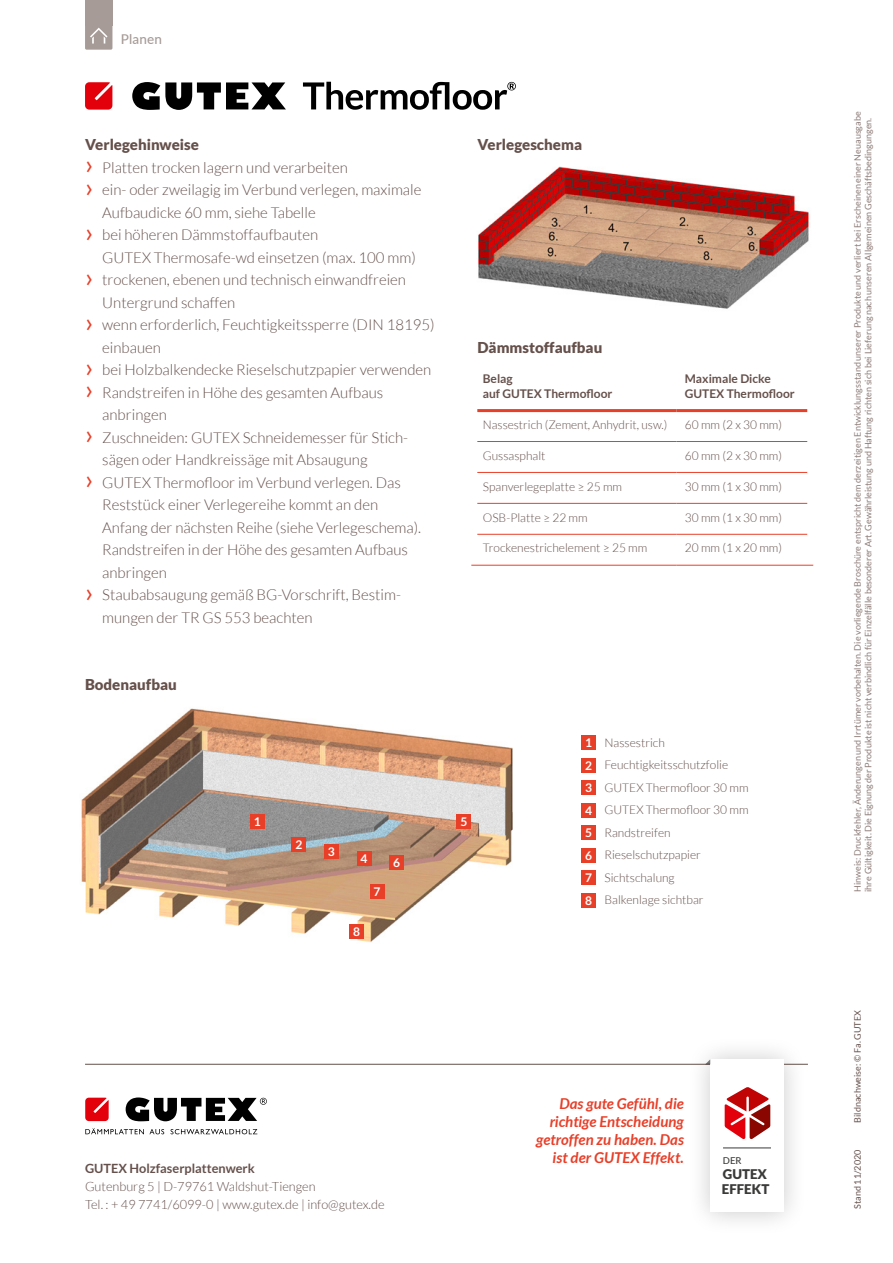
<style>
.page{position:relative;width:893px;height:1263px;background:#fff}
.page>*{position:absolute;margin:0;border:0;box-sizing:border-box;transform-origin:0 0}
.t1{font:300 15px/22.5px "Lato";color:#65504b}
.t2{font:italic 700 15px/18px "Lato";color:#e83f29;text-align:right}
.Zwischenüberschrift{font:900 15px "Lato";color:#65504b}
.t3{font:500 13.5px "Lato";letter-spacing:.01em;color:#a69b97}
.t4{font:900 13.35px/14.9px "Lato";color:#3a3a39}
.t5{font:300 12.75px/18px "Lato";color:#65504b}
.t6{font:700 12.75px "Lato";color:#65504b}
.Tabelle_-_Zelle{font:300 12px "Lato";color:#65504b}
.Infografik_Beschreib{font:300 12px "Lato";color:#65504b}
.Tabelle_-_Kopfzeile{font:700 12px/15px "Lato";color:#65504b}
.Fließtext{font:700 12px "Lato";color:#fff}
.t7{font:500 9.45px "Lato";color:#3a3a39}
.t8{font:9px/10.8px "Lato";color:#8c7b77}
.t9{font:9px "Lato";color:#65504b}
.s1{font-weight:400;font-size:27px;color:#e83f29}
</style>
<div class="page">
<div style="left:85px;top:22px;width:27px;height:28px;background:#a69b97;border-radius:2px"></div>
<div style="left:85px;top:0;width:27px;height:26px;background:#a69b97"></div>
<svg style="left:90px;top:28px;width:18px;height:16px"></svg>
<svg style="left:85px;top:1128px;width:172px;height:6px"></svg>
<svg style="left:85px;top:1098px;width:24px;height:23px"></svg>
<svg style="left:126px;top:1097px;width:141px;height:24px"></svg>
<hr style="left:85px;top:1064px;width:723px;height:1px;background:#65504b">
<div style="left:687px;top:1036px;width:121px;height:199px;background:#000;opacity:.21"></div>
<svg style="left:705px;top:1059px;width:79px;height:153px"></svg>
<hr style="left:723px;top:1148px;width:48px;height:1px;background:#3a3a39">
<img style="left:81px;top:708px;width:432px;height:234px">
<img style="left:478px;top:166px;width:331px;height:143px">
<svg style="left:303px;top:82px;width:213px;height:28px"></svg>
<svg style="left:132px;top:82px;width:154px;height:28px"></svg>
<svg style="left:85px;top:82px;width:27px;height:28px"></svg>
<svg style="left:477px;top:412px;width:330px;height:153px"></svg>
<div style="left:673px;top:412px;width:6px;height:29px;background:#fff"></div>
<div style="left:673px;top:442px;width:6px;height:30px;background:#fff"></div>
<div style="left:673px;top:473px;width:6px;height:30px;background:#fff"></div>
<div style="left:673px;top:504px;width:6px;height:30px;background:#fff"></div>
<div style="left:673px;top:535px;width:6px;height:30px;background:#fff"></div>
<hr style="left:477px;top:441px;width:199px;height:1px;background:#e83f29">
<hr style="left:676px;top:441px;width:131px;height:1px;background:#e83f29">
<hr style="left:477px;top:472px;width:199px;height:1px;background:#e83f29">
<hr style="left:676px;top:472px;width:131px;height:1px;background:#e83f29">
<hr style="left:477px;top:503px;width:199px;height:1px;background:#e83f29">
<hr style="left:676px;top:503px;width:131px;height:1px;background:#e83f29">
<hr style="left:477px;top:534px;width:199px;height:1px;background:#e83f29">
<hr style="left:676px;top:534px;width:131px;height:1px;background:#e83f29">
<hr style="left:471px;top:565px;width:205px;height:1px;background:#e83f29">
<hr style="left:676px;top:565px;width:137px;height:1px;background:#e83f29">
<hr style="left:477px;top:409px;width:199px;height:3px;background:#e83f29">
<hr style="left:676px;top:409px;width:131px;height:3px;background:#e83f29">
<div style="left:581px;top:893px;width:15px;height:14px;background:#e83f29"></div>
<div style="left:349px;top:924px;width:15px;height:15px;background:#e83f29"></div>
<div style="left:581px;top:870px;width:15px;height:15px;background:#e83f29"></div>
<div style="left:370px;top:884px;width:14px;height:15px;background:#e83f29"></div>
<div style="left:581px;top:848px;width:15px;height:14px;background:#e83f29"></div>
<div style="left:389px;top:855px;width:15px;height:15px;background:#e83f29"></div>
<div style="left:581px;top:825px;width:15px;height:15px;background:#e83f29"></div>
<div style="left:456px;top:814px;width:15px;height:14px;background:#e83f29"></div>
<div style="left:581px;top:803px;width:15px;height:14px;background:#e83f29"></div>
<div style="left:357px;top:851px;width:14px;height:15px;background:#e83f29"></div>
<div style="left:581px;top:780px;width:15px;height:15px;background:#e83f29"></div>
<div style="left:324px;top:844px;width:15px;height:15px;background:#e83f29"></div>
<div style="left:581px;top:758px;width:15px;height:14px;background:#e83f29"></div>
<div style="left:291px;top:837px;width:15px;height:15px;background:#e83f29"></div>
<div style="left:581px;top:735px;width:15px;height:15px;background:#e83f29"></div>
<div style="left:250px;top:814px;width:15px;height:14px;background:#e83f29"></div>
<p class="t3" style="left:121px;top:29px;width:42px">Planen</p>
<p class="Zwischenüberschrift" style="left:85px;top:136px;width:115px">Verlegehinweise</p>
<p class="t1" style="left:85px;top:156px;width:264px"><span class="s1">›</span> Platten trocken lagern und verarbeiten</p>
<p class="t1" style="left:102px;top:178px;width:321px;text-indent:-17px"><span class="s1">›</span> ein- oder zweilagig im Verbund verlegen, maximale<br>Aufbaudicke 60 mm, siehe Tabelle</p>
<p class="t1" style="left:102px;top:223px;width:315px;text-indent:-17px"><span class="s1">›</span> bei höheren Dämmstoffaufbauten<br>GUTEX Thermosafe-wd einsetzen (max. 100 mm)</p>
<p class="t1" style="left:102px;top:268px;width:305px;text-indent:-17px"><span class="s1">›</span> trockenen, ebenen und technisch einwandfreien<br>Untergrund schaffen</p>
<p class="t1" style="left:102px;top:313px;width:334px;text-indent:-17px"><span class="s1">›</span> wenn erforderlich, Feuchtigkeitssperre (DIN 18195) einbauen</p>
<p class="t1" style="left:85px;top:358px;width:348px"><span class="s1">›</span> bei Holzbalkendecke Rieselschutzpapier verwenden</p>
<p class="t1" style="left:102px;top:381px;width:282px;text-indent:-17px"><span class="s1">›</span> Randstreifen in Höhe des gesamten Aufbaus anbringen</p>
<p class="t1" style="left:102px;top:426px;width:307px;text-indent:-17px"><span class="s1">›</span> Zuschneiden: GUTEX Schneidemesser für Stich&shy;sägen oder Handkreissäge mit Absaugung</p>
<p class="t1" style="left:102px;top:471px;width:320px;text-indent:-17px"><span class="s1">›</span> GUTEX Thermofloor im Verbund verlegen. Das Reststück einer Verlegereihe kommt an den Anfang der nächsten Reihe (siehe Verlegeschema).<br>Randstreifen in der Höhe des gesamten Aufbaus anbringen</p>
<p class="t1" style="left:102px;top:583px;width:300px;text-indent:-17px"><span class="s1">›</span> Staubabsaugung gemäß BG-Vorschrift, Bestim&shy;mungen der TR GS 553 beachten</p>
<p class="Zwischenüberschrift" style="left:85px;top:676px;width:93px">Bodenaufbau</p>
<p class="Fließtext" style="left:254px;top:814px;width:8px">1</p>
<p class="Fließtext" style="left:295px;top:838px;width:8px">2</p>
<p class="Fließtext" style="left:328px;top:845px;width:8px">3</p>
<p class="Fließtext" style="left:361px;top:852px;width:8px">4</p>
<p class="Fließtext" style="left:353px;top:924px;width:8px">8</p>
<p class="Fließtext" style="left:374px;top:885px;width:8px">7</p>
<p class="Fließtext" style="left:393px;top:856px;width:8px">6</p>
<p class="Zwischenüberschrift" style="left:477px;top:136px;width:106px">Verlegeschema</p>
<p class="Zwischenüberschrift" style="left:477px;top:338px;width:126px">Dämmstoffaufbau</p>
<p class="Tabelle_-_Kopfzeile" style="left:483px;top:371px;width:131px">Belag<br>auf GUTEX Thermofloor</p>
<p class="Tabelle_-_Kopfzeile" style="left:685px;top:371px;width:88px">Maximale Dicke</p>
<p class="Tabelle_-_Kopfzeile" style="left:685px;top:386px;width:111px">GUTEX Thermofloor</p>
<p class="Tabelle_-_Zelle" style="left:483px;top:418px;width:186px">Nassestrich (Zement, Anhydrit, usw.)</p>
<p class="Tabelle_-_Zelle" style="left:685px;top:418px;width:99px">60 mm (2 x 30 mm)</p>
<p class="Tabelle_-_Zelle" style="left:483px;top:449px;width:64px">Gussasphalt</p>
<p class="Tabelle_-_Zelle" style="left:685px;top:449px;width:99px">60 mm (2 x 30 mm)</p>
<p class="Tabelle_-_Zelle" style="left:483px;top:480px;width:141px">Spanverlegeplatte ≥ 25 mm</p>
<p class="Tabelle_-_Zelle" style="left:685px;top:480px;width:99px">30 mm (1 x 30 mm)</p>
<p class="Tabelle_-_Zelle" style="left:483px;top:511px;width:106px">OSB-Platte ≥ 22 mm</p>
<p class="Tabelle_-_Zelle" style="left:685px;top:511px;width:99px">30 mm (1 x 30 mm)</p>
<p class="Tabelle_-_Zelle" style="left:483px;top:542px;width:166px">Trockenestrichelement ≥ 25 mm</p>
<p class="Tabelle_-_Zelle" style="left:685px;top:542px;width:99px">20 mm (1 x 20 mm)</p>
<p class="Fließtext" style="left:460px;top:814px;width:8px">5</p>
<p class="Fließtext" style="left:585px;top:736px;width:8px">1</p>
<p class="Fließtext" style="left:585px;top:758px;width:8px">2</p>
<p class="Fließtext" style="left:585px;top:781px;width:8px">3</p>
<p class="Fließtext" style="left:585px;top:803px;width:8px">4</p>
<p class="Fließtext" style="left:585px;top:826px;width:8px">5</p>
<p class="Fließtext" style="left:585px;top:848px;width:8px">6</p>
<p class="Fließtext" style="left:585px;top:871px;width:8px">7</p>
<p class="Infografik_Beschreib" style="left:604px;top:736px;width:62px">Nassestrich</p>
<p class="Infografik_Beschreib" style="left:604px;top:759px;width:125px">Feuchtigkeitsschutzfolie</p>
<p class="Infografik_Beschreib" style="left:604px;top:781px;width:145px">GUTEX Thermofloor 30 mm</p>
<p class="Infografik_Beschreib" style="left:604px;top:804px;width:145px">GUTEX Thermofloor 30 mm</p>
<p class="Infografik_Beschreib" style="left:604px;top:826px;width:68px">Randstreifen</p>
<p class="Infografik_Beschreib" style="left:604px;top:849px;width:98px">Rieselschutzpapier</p>
<p class="Infografik_Beschreib" style="left:604px;top:871px;width:72px">Sichtschalung</p>
<p class="Fließtext" style="left:585px;top:893px;width:8px">8</p>
<p class="Infografik_Beschreib" style="left:604px;top:894px;width:101px">Balkenlage sichtbar</p>
<p class="t6" style="left:85px;top:1161px;width:171px">GUTEX Holzfaserplattenwerk</p>
<p class="t5" style="left:85px;top:1177px;width:301px">Gutenburg 5 | D-79761 Waldshut-Tiengen<br>Tel. : + 49 7741/6099-0 | www.gutex.de | info@gutex.de</p>
<p class="t2" style="left:536px;top:1095px;width:149px">Das gute Gefühl, die richtige Entscheidung getroffen zu haben. Das ist der GUTEX Effekt.</p>
<p class="t7" style="left:723px;top:1154px;width:20px">DER</p>
<p class="t4" style="left:722px;top:1166px;width:49px">GUTEX<br>EFFEKT</p>
<p class="t8" style="left:852px;top:892px;width:782px;rotate:-90deg">Hinweis: Druckfehler, Änderungen und Irrtümer vorbehalten. Die vorliegende Broschüre entspricht dem derzeitigen Entwicklungsstand unserer Produkte und verliert bei Erscheinen einer Neuausgabe ihre Gültigkeit. Die Eignung der Produkte ist nicht verbindlich für Einzelfälle besonderer Art. Gewährleistung und Haftung richten sich bei Lieferung nach unseren Allgemeinen Geschäftsbedingungen.</p>
<p class="t9" style="left:852px;top:1122px;width:114px;rotate:-90deg">Bildnachweise: © Fa. GUTEX</p>
<p class="t9" style="left:852px;top:1209px;width:61px;rotate:-90deg">Stand 11/2020</p>
</div>
